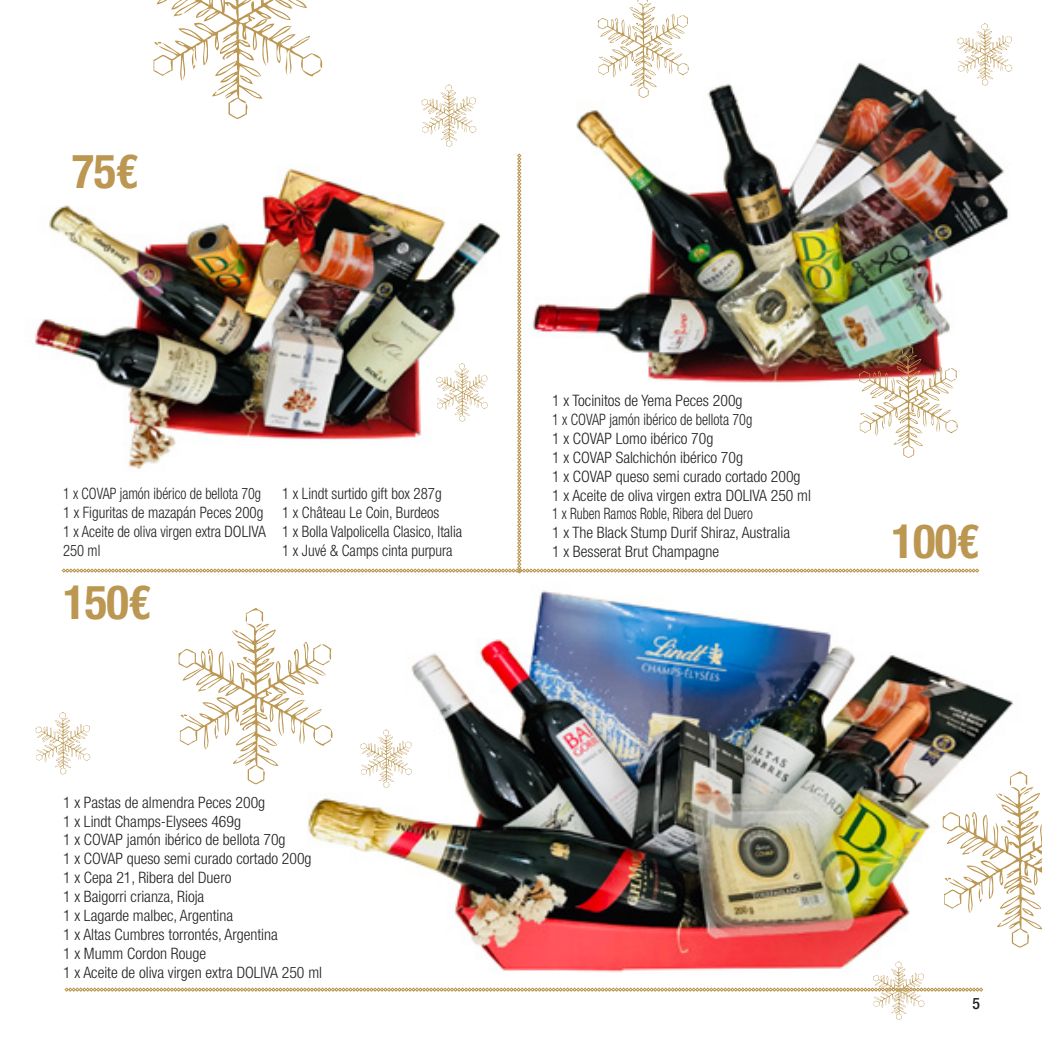
<style>
.page{position:relative;width:1042px;height:1042px;background:#fff}
.page>*{position:absolute;margin:0;border:0;box-sizing:border-box;transform-origin:0 0}
.t1{font:700 condensed 47.25px "Helvetica Neue LT Std";letter-spacing:-.015em;color:#bb9752}
.t2{font:300 condensed 15.75px "Helvetica Neue LT Std";color:#231f20}
.t3{font:300 condensed 15.75px "Helvetica Neue LT Std";color:#231f20;scale:.95 1}
.t4{font:300 condensed 15.75px/18.9px "Helvetica Neue LT Std";color:#231f20;scale:.93 1}
.t5{font:300 condensed 15.75px "Helvetica Neue LT Std";color:#231f20;scale:.86 1}
.t6{font:300 condensed 15.75px "Helvetica Neue LT Std";color:#231f20;scale:.89 1}
.t7{font:300 condensed 15.75px "Helvetica Neue LT Std";color:#231f20;scale:.9 1}
.t8{font:500 condensed 15.75px "Helvetica Neue LT Std";color:#231f20}
</style>
<div class="page">
<img style="left:576px;top:62px;width:437px;height:172px">
<img style="left:308px;top:570px;width:714px;height:420px">
<img style="left:35px;top:207px;width:27px;height:145px">
<svg style="left:153px;top:0;width:170px;height:119px"></svg>
<svg style="left:942px;top:771px;width:100px;height:176px"></svg>
<svg style="left:178px;top:607px;width:156px;height:177px"></svg>
<svg style="left:361px;top:729px;width:51px;height:59px"></svg>
<img style="left:62px;top:154px;width:917px;height:419px">
<svg style="left:65px;top:961px;width:918px;height:59px"></svg>
<svg style="left:598px;top:0;width:91px;height:98px"></svg>
<svg style="left:422px;top:84px;width:55px;height:63px"></svg>
<svg style="left:957px;top:23px;width:55px;height:63px"></svg>
<svg style="left:36px;top:712px;width:55px;height:62px"></svg>
<p class="t1" style="left:72px;top:142px;width:67px">75€</p>
<p class="t6" style="left:63px;top:484px;width:224px">1 x COVAP jamón ibérico de bellota 70g</p>
<p class="t3" style="left:63px;top:503px;width:212px">1 x Figuritas de mazapán Peces 200g</p>
<p class="t4" style="left:63px;top:522px;width:220px">1 x Aceite de oliva virgen extra DOLIVA<br>250 ml</p>
<p class="t1" style="left:63px;top:574px;width:89px">150€</p>
<p class="t3" style="left:282px;top:484px;width:170px">1 x Lindt surtido gift box 287g</p>
<p class="t3" style="left:282px;top:503px;width:167px">1 x Château Le Coin, Burdeos</p>
<p class="t3" style="left:282px;top:522px;width:191px">1 x Bolla Valpolicella Clasico, Italia</p>
<p class="t3" style="left:282px;top:541px;width:181px">1 x Juvé &amp; Camps cinta purpura</p>
<p class="t2" style="left:63px;top:793px;width:204px">1 x Pastas de almendra Peces 200g</p>
<p class="t2" style="left:63px;top:812px;width:180px">1 x Lindt Champs-Elysees 469g</p>
<p class="t2" style="left:63px;top:831px;width:224px">1 x COVAP jamón ibérico de bellota 70g</p>
<p class="t2" style="left:63px;top:849px;width:250px">1 x COVAP queso semi curado cortado 200g</p>
<p class="t2" style="left:63px;top:868px;width:170px">1 x Cepa 21, Ribera del Duero</p>
<p class="t2" style="left:63px;top:887px;width:143px">1 x Baigorri crianza, Rioja</p>
<p class="t2" style="left:63px;top:906px;width:172px">1 x Lagarde malbec, Argentina</p>
<p class="t2" style="left:63px;top:925px;width:216px">1 x Altas Cumbres torrontés, Argentina</p>
<p class="t2" style="left:63px;top:944px;width:145px">1 x Mumm Cordon Rouge</p>
<p class="t2" style="left:63px;top:963px;width:260px">1 x Aceite de oliva virgen extra DOLIVA 250 ml</p>
<p class="t2" style="left:552px;top:391px;width:192px">1 x Tocinitos de Yema Peces 200g</p>
<p class="t7" style="left:552px;top:410px;width:224px">1 x COVAP jamón ibérico de bellota 70g</p>
<p class="t2" style="left:552px;top:429px;width:163px">1 x COVAP Lomo ibérico 70g</p>
<p class="t2" style="left:552px;top:448px;width:193px">1 x COVAP Salchichón ibérico 70g</p>
<p class="t2" style="left:552px;top:467px;width:250px">1 x COVAP queso semi curado cortado 200g</p>
<p class="t2" style="left:552px;top:486px;width:260px">1 x Aceite de oliva virgen extra DOLIVA 250 ml</p>
<p class="t5" style="left:552px;top:505px;width:235px">1 x Ruben Ramos Roble, Ribera del Duero</p>
<p class="t2" style="left:552px;top:524px;width:240px">1 x The Black Stump Durif Shiraz, Australia</p>
<p class="t2" style="left:552px;top:542px;width:169px">1 x Besserat Brut Champagne</p>
<p class="t1" style="left:891px;top:513px;width:89px">100€</p>
<p class="t8" style="left:972px;top:993px;width:9px">5</p>
</div>
